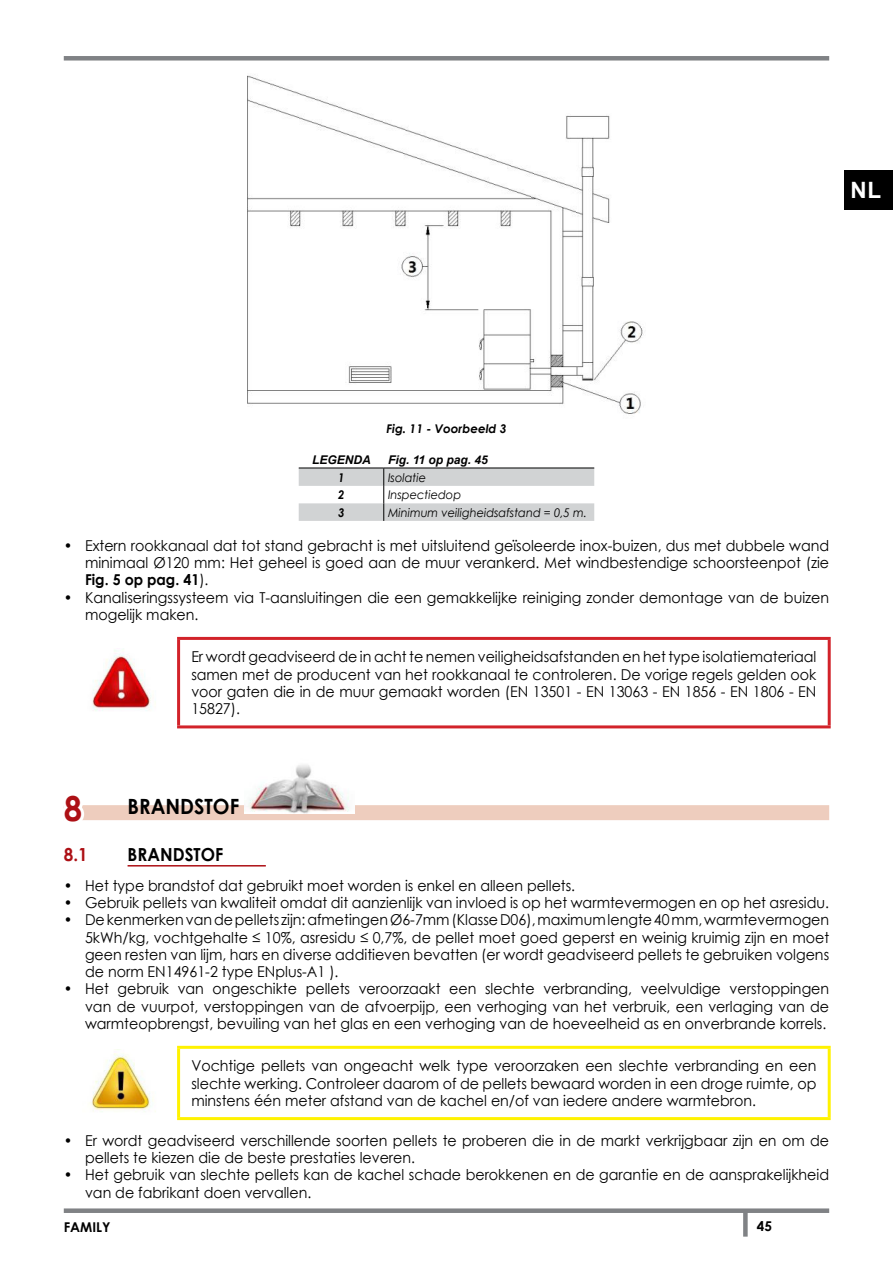
<style>
.page{position:relative;width:893px;height:1263px;background:#fff}
.page>*{position:absolute;margin:0;border:0;box-sizing:border-box;transform-origin:0 0}
.t1{font:700 34.5px "Century Gothic";color:#ad1015;scale:.95 1}
.t2{font:700 22.5px "Arial";color:#fff}
.t3{font:700 21px "Century Gothic";color:#000;scale:.95 1}
.t4{font:700 18px "Century Gothic";color:#000;scale:.95 1}
.t5{font:700 18px "Century Gothic";color:#ad1015;scale:.95 1}
.t6{font:15px/17.2px "Century Gothic";color:#000;text-align:justify;scale:.95 1}
.t7{font:700 13.5px "Century Gothic";color:#000}
.t8{font:italic 12px "Century Gothic";color:#000;scale:.95 1}
.t9{font:italic 700 12px "Arial";color:#000}
.t10{font:italic 700 12px "Century Gothic";color:#000}
.t11{font:italic 700 12px "Century Gothic";color:#000;scale:.95 1}
.s1{font-weight:700}
</style>
<div class="page">
<div style="left:64px;top:1208px;width:765px;height:5px;background:#808285"></div>
<div style="left:64px;top:56px;width:765px;height:5px;background:#808285"></div>
<div style="left:743px;top:1211px;width:5px;height:25px;background:#808285"></div>
<div style="left:844px;top:170px;width:49px;height:40px;background:#000"></div>
<div style="left:64px;top:805px;width:765px;height:15px;background:#eecdbe"></div>
<hr style="left:128px;top:865px;width:138px;height:1px;background:#ad1015">
<img style="left:248px;top:75px;width:396px;height:339px">
<svg style="left:299px;top:468px;width:295px;height:53px"></svg>
<hr style="left:177px;top:637px;width:654px;height:3px;background:#d2232a">
<hr style="left:177px;top:640px;width:3px;height:85px;background:#d2232a">
<hr style="left:828px;top:640px;width:3px;height:85px;background:#d2232a">
<hr style="left:177px;top:725px;width:654px;height:3px;background:#d2232a">
<img style="left:92px;top:650px;width:64px;height:61px">
<svg style="left:63px;top:805px;width:26px;height:16px"></svg>
<img style="left:245px;top:765px;width:109px;height:49px">
<hr style="left:177px;top:1046px;width:654px;height:3px;background:#fff200">
<hr style="left:177px;top:1049px;width:3px;height:68px;background:#fff200">
<hr style="left:828px;top:1049px;width:3px;height:68px;background:#fff200">
<hr style="left:177px;top:1117px;width:654px;height:3px;background:#fff200">
<img style="left:90px;top:1049px;width:66px;height:63px">
<h2 class="t2" style="left:850px;top:175px;width:32px">NL</h2>
<p class="t10" style="left:386px;top:419px;width:122px">Fig. 11 - Voorbeeld 3</p>
<p class="t9" style="left:312px;top:451px;width:60px">LEGENDA</p>
<p class="t9" style="left:388px;top:451px;width:101px">Fig. 11 op pag. 45</p>
<p class="t11" style="left:338px;top:468px;width:8px">1</p>
<p class="t8" style="left:388px;top:469px;width:42px">Isolatie</p>
<p class="t11" style="left:338px;top:486px;width:8px">2</p>
<p class="t8" style="left:388px;top:486px;width:78px">Inspectiedop</p>
<p class="t11" style="left:338px;top:503px;width:8px">3</p>
<p class="t8" style="left:388px;top:504px;width:211px">Minimum veiligheidsafstand = 0,5 m.</p>
<p class="t6" style="left:85px;top:537px;width:785px;text-indent:-21px">• Extern rookkanaal dat tot stand gebracht is met uitsluitend geïsoleerde inox-buizen, dus met dubbele wand minimaal Ø120 mm: Het geheel is goed aan de muur verankerd. Met windbestendige schoorsteenpot (zie <span class="s1">Fig. 5 op pag. 41</span>).</p>
<p class="t6" style="left:85px;top:588px;width:785px;text-indent:-21px">• Kanaliseringssysteem via T-aansluitingen die een gemakkelijke reiniging zonder demontage van de buizen mogelijk maken.</p>
<p class="t6" style="left:191px;top:648px;width:659px">Er wordt geadviseerd de in acht te nemen veiligheidsafstanden en het type isolatiemateriaal samen met de producent van het rookkanaal te controleren. De vorige regels gelden ook voor gaten die in de muur gemaakt worden (EN 13501 - EN 13063 - EN 1856 - EN 1806 - EN 15827).</p>
<h1 class="t1" style="left:64px;top:782px;width:21px">8</h1>
<h3 class="t3" style="left:128px;top:790px;width:119px">BRANDSTOF</h3>
<p class="t5" style="left:64px;top:840px;width:27px">8.1</p>
<p class="t4" style="left:128px;top:840px;width:102px">BRANDSTOF</p>
<p class="t6" style="left:64px;top:876px;width:540px">• Het type brandstof dat gebruikt moet worden is enkel en alleen pellets.</p>
<p class="t6" style="left:64px;top:894px;width:807px">• Gebruik pellets van kwaliteit omdat dit aanzienlijk van invloed is op het warmtevermogen en op het asresidu.</p>
<p class="t6" style="left:85px;top:911px;width:785px;text-indent:-21px">• De kenmerken van de pellets zijn: afmetingen Ø6-7mm (Klasse D06), maximum lengte 40 mm, warmtevermogen 5kWh/kg, vochtgehalte ≤ 10%, asresidu ≤ 0,7%, de pellet moet goed geperst en weinig kruimig zijn en moet geen resten van lijm, hars en diverse additieven bevatten (er wordt geadviseerd pellets te gebruiken volgens de norm EN14961-2 type ENplus-A1 ).</p>
<p class="t6" style="left:85px;top:980px;width:785px;text-indent:-21px">• Het gebruik van ongeschikte pellets veroorzaakt een slechte verbranding, veelvuldige verstoppingen van de vuurpot, verstoppingen van de afvoerpijp, een verhoging van het verbruik, een verlaging van de warmteopbrengst, bevuiling van het glas en een verhoging van de hoeveelheid as en onverbrande korrels.</p>
<p class="t6" style="left:191px;top:1057px;width:659px">Vochtige pellets van ongeacht welk type veroorzaken een slechte verbranding en een slechte werking. Controleer daarom of de pellets bewaard worden in een droge ruimte, op minstens één meter afstand van de kachel en/of van iedere andere warmtebron.</p>
<p class="t6" style="left:85px;top:1131px;width:785px;text-indent:-21px">• Er wordt geadviseerd verschillende soorten pellets te proberen die in de markt verkrijgbaar zijn en om de pellets te kiezen die de beste prestaties leveren.</p>
<p class="t6" style="left:85px;top:1166px;width:785px;text-indent:-21px">• Het gebruik van slechte pellets kan de kachel schade berokkenen en de garantie en de aansprakelijkheid van de fabrikant doen vervallen.</p>
<p class="t7" style="left:64px;top:1217px;width:48px">FAMILY</p>
<p class="t7" style="left:757px;top:1216px;width:17px">45</p>
</div>
